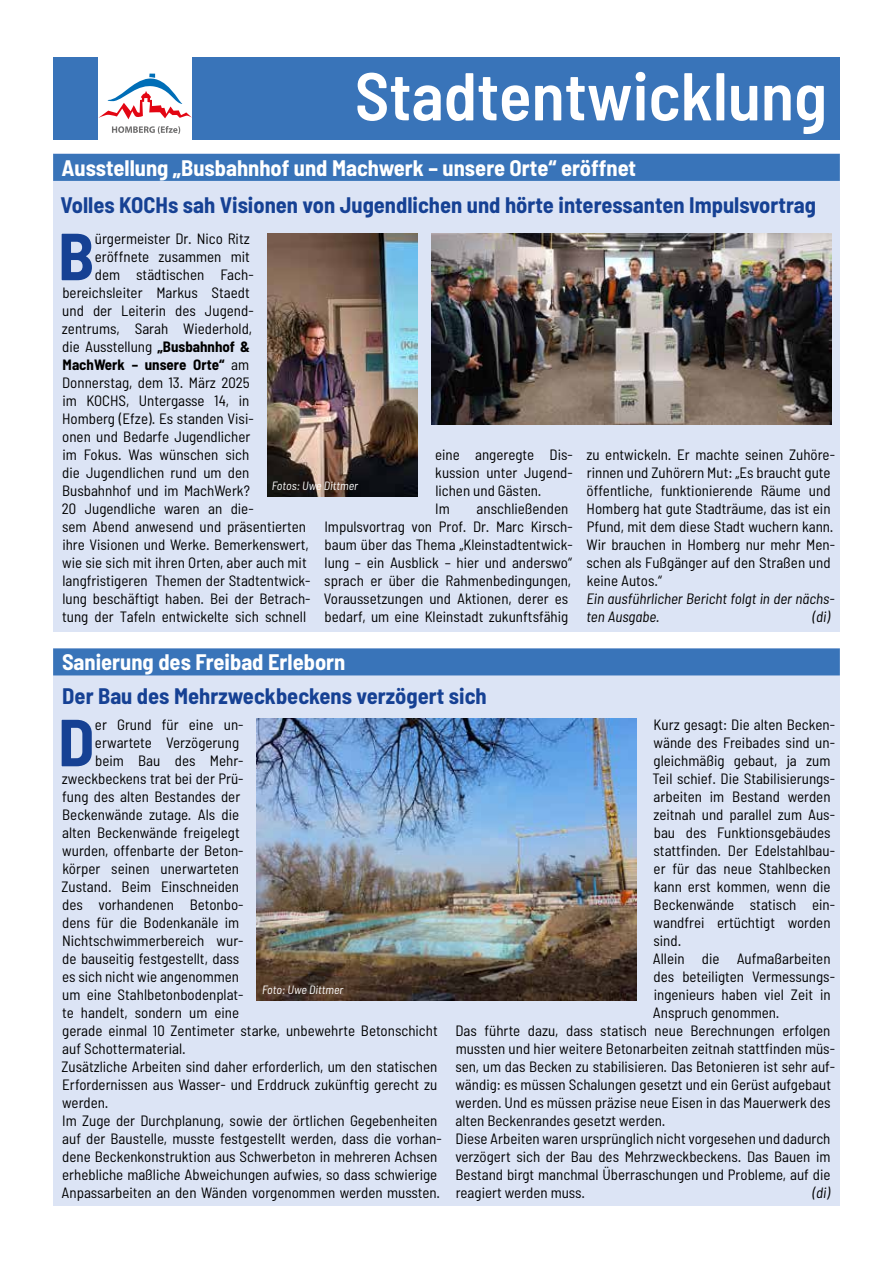
<style>
.page{position:relative;width:893px;height:1263px;background:#fff}
.page>*{position:absolute;margin:0;border:0;box-sizing:border-box;transform-origin:0 0}
.t1{font:600 semi-condensed 67.5px "Barlow";color:#fff}
.t2{font:700 semi-condensed 66.45px "Barlow";color:#164194}
.t3{font:700 semi-condensed 22.5px "Barlow";color:#164194}
.t4{font:700 semi-condensed 22.5px "Barlow";color:#fff}
.t5{font:semi-condensed 15px/18px "Barlow";color:#000}
.t6{font:italic semi-condensed 15px/18px "Barlow";color:#000}
.t7{font:700 semi-condensed 15px "Barlow";color:#000}
.t8{font:italic semi-condensed 12px "Barlow";color:#fff}
.s1{font-weight:700}
.s2{font-weight:400}
</style>
<div class="page">
<div style="left:53px;top:57px;width:787px;height:83px;background:#3974b9"></div>
<div style="left:53px;top:153px;width:787px;height:478px;background:#dce4f5"></div>
<div style="left:53px;top:154px;width:787px;height:27px;background:#3974b9"></div>
<div style="left:53px;top:648px;width:787px;height:557px;background:#dce4f5"></div>
<div style="left:53px;top:648px;width:787px;height:27px;background:#3974b9"></div>
<img style="left:267px;top:234px;width:151px;height:262px">
<img style="left:432px;top:234px;width:399px;height:190px">
<img style="left:257px;top:719px;width:379px;height:281px">
<div style="left:98px;top:57px;width:94px;height:94px;background:#fff"></div>
<svg style="left:112px;top:126px;width:68px;height:8px"></svg>
<svg style="left:98px;top:74px;width:94px;height:45px"></svg>
<h1 class="t1" style="left:355px;top:54px;width:474px">Stadtentwicklung</h1>
<h3 class="t4" style="left:62px;top:153px;width:576px">Ausstellung „Busbahnhof und Machwerk – unsere Orte“ eröffnet</h3>
<h3 class="t3" style="left:61px;top:191px;width:757px">Volles KOCHs sah Visionen von Jugendlichen und hörte interessanten Impulsvortrag</h3>
<h2 class="t2" style="left:58px;top:215px;width:38px">B</h2>
<p class="t5" style="left:95px;top:229px;width:156px">ürgermeister Dr. Nico Ritz</p>
<p class="t5" style="left:95px;top:247px;width:157px">eröffnete zusammen mit</p>
<p class="t5" style="left:95px;top:265px;width:160px">dem städtischen Fach-</p>
<p class="t5" style="left:62px;top:283px;width:189px">bereichsleiter Markus Staedt</p>
<p class="t5" style="left:62px;top:301px;width:193px">und der Leiterin des Jugend-</p>
<p class="t5" style="left:62px;top:319px;width:192px">zentrums, Sarah Wiederhold,</p>
<p class="t5" style="left:62px;top:337px;width:189px">die Ausstellung <span class="s1">„Busbahnhof &amp;</span></p>
<p class="t7" style="left:63px;top:355px;width:188px">MachWerk – unsere Orte“ <span class="s2">am</span></p>
<p class="t5" style="left:62px;top:373px;width:189px">Donnerstag, dem 13. März 2025</p>
<p class="t5" style="left:62px;top:391px;width:188px">im KOCHS, Untergasse 14, in</p>
<p class="t5" style="left:62px;top:409px;width:193px">Homberg (Efze). Es standen Visi-</p>
<p class="t5" style="left:62px;top:427px;width:190px">onen und Bedarfe Jugendlicher</p>
<p class="t5" style="left:62px;top:445px;width:188px">im Fokus. Was wünschen sich</p>
<p class="t5" style="left:62px;top:463px;width:189px">die Jugendlichen rund um den</p>
<p class="t5" style="left:62px;top:481px;width:189px">Busbahnhof und im MachWerk?</p>
<p class="t5" style="left:62px;top:499px;width:193px">20 Jugendliche waren an die-</p>
<p class="t5" style="left:62px;top:517px;width:246px">sem Abend anwesend und präsentierten</p>
<p class="t5" style="left:62px;top:535px;width:248px">ihre Visionen und Werke. Bemerkenswert,</p>
<p class="t5" style="left:62px;top:553px;width:246px">wie sie sich mit ihren Orten, aber auch mit</p>
<p class="t5" style="left:62px;top:571px;width:250px">langfristigeren Themen der Stadtentwick-</p>
<p class="t5" style="left:62px;top:589px;width:250px">lung beschäftigt haben. Bei der Betrach-</p>
<p class="t5" style="left:62px;top:607px;width:245px">tung der Tafeln entwickelte sich schnell</p>
<p class="t5" style="left:435px;top:445px;width:139px">eine angeregte Dis&shy;kussion unter Jugend&shy;lichen und Gästen.<br>Im</p>
<p class="t5" style="left:586px;top:445px;width:250px">zu entwickeln. Er machte seinen Zuhöre&shy;rinnen und Zuhörern Mut: „Es braucht gute öffentliche, funktionierende Räume und Homberg hat gute Stadträume, das ist ein Pfund, mit dem diese Stadt wuchern kann.<br>Wir brauchen in Homberg nur mehr Men&shy;schen als Fußgänger auf den Straßen und keine Autos.“</p>
<p class="t6" style="left:586px;top:589px;width:250px">Ein ausführlicher Bericht folgt in der nächs&shy;ten Ausgabe.</p>
<p class="t8" style="left:272px;top:478px;width:88px">Fotos: Uwe Dittmer</p>
<p class="t5" style="left:324px;top:499px;width:250px;text-indent:153px">anschließenden Impulsvortrag von Prof. Dr. Marc Kirsch&shy;baum über das Thema „Kleinstadtentwick&shy;lung – ein Ausblick – hier und anderswo“ sprach er über die Rahmenbedingungen, Voraussetzungen und Aktionen, derer es bedarf, um eine Kleinstadt zukunftsfähig</p>
<p class="t6" style="left:813px;top:607px;width:19px">(di)</p>
<h3 class="t4" style="left:62px;top:648px;width:285px">Sanierung des Freibad Erleborn</h3>
<h3 class="t3" style="left:62px;top:682px;width:426px">Der Bau des Mehrzweckbeckens verzögert sich</h3>
<h2 class="t2" style="left:58px;top:701px;width:38px">D</h2>
<p class="t5" style="left:95px;top:715px;width:150px">er Grund für eine un-</p>
<p class="t5" style="left:654px;top:715px;width:183px">Kurz gesagt: Die alten Becken-</p>
<p class="t5" style="left:654px;top:733px;width:183px">wände des Freibades sind un-</p>
<p class="t5" style="left:654px;top:751px;width:178px">gleichmäßig gebaut, ja zum</p>
<p class="t5" style="left:652px;top:769px;width:184px">Teil schief. Die Stabilisierungs-</p>
<p class="t5" style="left:654px;top:787px;width:178px">arbeiten im Bestand werden</p>
<p class="t5" style="left:653px;top:805px;width:183px">zeitnah und parallel zum Aus-</p>
<p class="t5" style="left:654px;top:823px;width:178px">bau des Funktionsgebäudes</p>
<p class="t5" style="left:653px;top:841px;width:183px">stattfinden. Der Edelstahlbau-</p>
<p class="t5" style="left:654px;top:859px;width:178px">er für das neue Stahlbecken</p>
<p class="t5" style="left:654px;top:877px;width:178px">kann erst kommen, wenn die</p>
<p class="t5" style="left:654px;top:895px;width:183px">Beckenwände statisch ein-</p>
<p class="t5" style="left:654px;top:913px;width:178px">wandfrei ertüchtigt worden</p>
<p class="t5" style="left:653px;top:931px;width:29px">sind.</p>
<p class="t5" style="left:653px;top:949px;width:179px">Allein die Aufmaßarbeiten</p>
<p class="t5" style="left:654px;top:967px;width:182px">des beteiligten Vermessungs-</p>
<p class="t5" style="left:654px;top:985px;width:178px">ingenieurs haben viel Zeit in</p>
<p class="t5" style="left:653px;top:1003px;width:128px">Anspruch genommen.</p>
<p class="t5" style="left:455px;top:1021px;width:376px">Das führte dazu, dass statisch neue Berechnungen erfolgen</p>
<p class="t5" style="left:456px;top:1039px;width:381px">mussten und hier weitere Betonarbeiten zeitnah stattfinden müs-</p>
<p class="t5" style="left:455px;top:1057px;width:381px">sen, um das Becken zu stabilisieren. Das Betonieren ist sehr auf-</p>
<p class="t5" style="left:456px;top:1075px;width:377px">wändig: es müssen Schalungen gesetzt und ein Gerüst aufgebaut</p>
<p class="t5" style="left:456px;top:1093px;width:377px">werden. Und es müssen präzise neue Eisen in das Mauerwerk des</p>
<p class="t5" style="left:455px;top:1111px;width:211px">alten Beckenrandes gesetzt werden.</p>
<p class="t5" style="left:455px;top:1129px;width:376px">Diese Arbeiten waren ursprünglich nicht vorgesehen und dadurch</p>
<p class="t5" style="left:455px;top:1147px;width:377px">verzögert sich der Bau des Mehrzweckbeckens. Das Bauen im</p>
<p class="t5" style="left:455px;top:1165px;width:377px">Bestand birgt manchmal Überraschungen und Probleme, auf die</p>
<p class="t5" style="left:456px;top:1183px;width:131px">reagiert werden muss.</p>
<p class="t6" style="left:813px;top:1183px;width:19px">(di)</p>
<p class="t5" style="left:95px;top:733px;width:146px">erwartete Verzögerung</p>
<p class="t5" style="left:95px;top:751px;width:150px">beim Bau des Mehr-</p>
<p class="t5" style="left:62px;top:769px;width:183px">zweckbeckens trat bei der Prü-</p>
<p class="t5" style="left:62px;top:787px;width:180px">fung des alten Bestandes der</p>
<p class="t5" style="left:62px;top:805px;width:178px">Beckenwände zutage. Als die</p>
<p class="t5" style="left:62px;top:823px;width:179px">alten Beckenwände freigelegt</p>
<p class="t5" style="left:62px;top:841px;width:183px">wurden, offenbarte der Beton-</p>
<p class="t5" style="left:62px;top:859px;width:178px">körper seinen unerwarteten</p>
<p class="t5" style="left:61px;top:877px;width:179px">Zustand. Beim Einschneiden</p>
<p class="t5" style="left:62px;top:895px;width:183px">des vorhandenen Betonbo-</p>
<p class="t5" style="left:62px;top:913px;width:178px">dens für die Bodenkanäle im</p>
<p class="t5" style="left:62px;top:931px;width:183px">Nichtschwimmerbereich wur-</p>
<p class="t5" style="left:62px;top:949px;width:178px">de bauseitig festgestellt, dass</p>
<p class="t5" style="left:62px;top:967px;width:178px">es sich nicht wie angenommen</p>
<p class="t5" style="left:62px;top:985px;width:183px">um eine Stahlbetonbodenplat-</p>
<p class="t5" style="left:62px;top:1003px;width:178px">te handelt, sondern um eine</p>
<p class="t5" style="left:62px;top:1021px;width:377px">gerade einmal 10 Zentimeter starke, unbewehrte Betonschicht</p>
<p class="t5" style="left:62px;top:1039px;width:125px">auf Schottermaterial.</p>
<p class="t5" style="left:61px;top:1057px;width:377px">Zusätzliche Arbeiten sind daher erforderlich, um den statischen</p>
<p class="t5" style="left:62px;top:1075px;width:377px">Erfordernissen aus Wasser- und Erddruck zukünftig gerecht zu</p>
<p class="t5" style="left:62px;top:1093px;width:48px">werden.</p>
<p class="t5" style="left:62px;top:1111px;width:377px">Im Zuge der Durchplanung, sowie der örtlichen Gegebenheiten</p>
<p class="t5" style="left:62px;top:1129px;width:381px">auf der Baustelle, musste festgestellt werden, dass die vorhan-</p>
<p class="t5" style="left:62px;top:1147px;width:377px">dene Beckenkonstruktion aus Schwerbeton in mehreren Achsen</p>
<p class="t5" style="left:62px;top:1165px;width:377px">erhebliche maßliche Abweichungen aufwies, so dass schwierige</p>
<p class="t5" style="left:61px;top:1183px;width:380px">Anpassarbeiten an den Wänden vorgenommen werden mussten.</p>
<p class="t8" style="left:262px;top:982px;width:83px">Foto: Uwe Dittmer</p>
</div>
